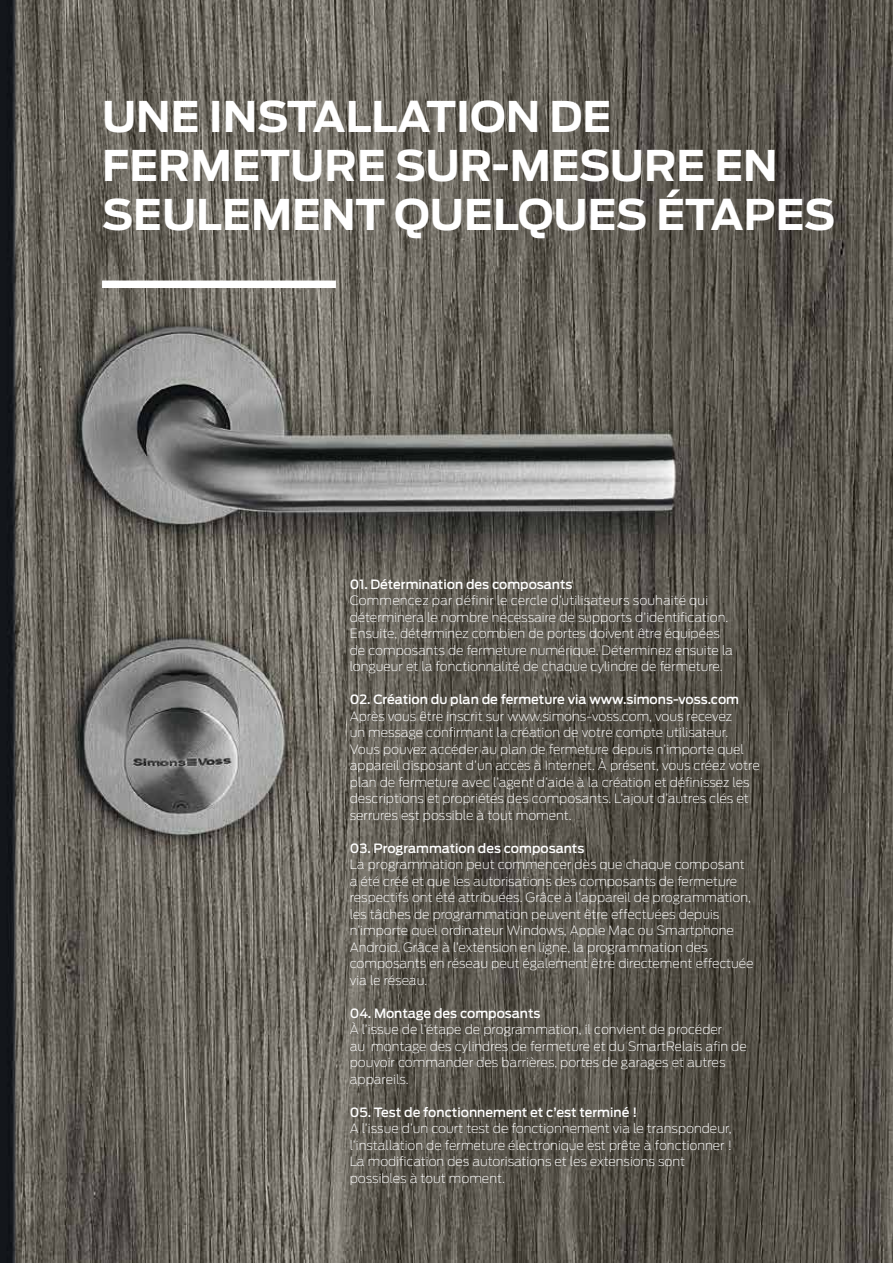
<style>
.page{position:relative;width:893px;height:1263px;background:#fff}
.page>*{position:absolute;margin:0;border:0;box-sizing:border-box;transform-origin:0 0}
.t1{font:700 42px/48.8px "Antenna";color:#fff}
.t2{font:200 12.75px/16.5px "Antenna";color:#fff}
.t3{font:500 12.75px "Antenna";color:#fff}
</style>
<div class="page">
<img style="left:0;top:0;width:893px;height:1263px">
<div style="left:102px;top:281px;width:234px;height:7px;background:#fff"></div>
<h1 class="t1" style="left:102px;top:92px;width:735px">UNE INSTALLATION DE<br>FERMETURE SUR-MESURE EN<br>SEULEMENT QUELQUES ÉTAPES</h1>
<p class="t3" style="left:350px;top:575px;width:224px">01. Détermination des composants</p>
<p class="t2" style="left:350px;top:592px;width:385px">Commencez par définir le cercle d’utilisateurs souhaité qui déterminera le nombre nécessaire de supports d’identification.<br>Ensuite, déterminez combien de portes doivent être équipées de composants de fermeture numérique. Déterminez ensuite la longueur et la fonctionnalité de chaque cylindre de fermeture.</p>
<p class="t3" style="left:350px;top:691px;width:391px">02. Création du plan de fermeture via www.simons-voss.com</p>
<p class="t2" style="left:350px;top:707px;width:412px">Après vous être inscrit sur www.simons-voss.com, vous recevez<br>un message confirmant la création de votre compte utilisateur.<br>Vous pouvez accéder au plan de fermeture depuis n’importe quel appareil disposant d’un accès à Internet. À présent, vous créez votre plan de fermeture avec l’agent d’aide à la création et définissez les descriptions et propriétés des composants. L’ajout d’autres clés et serrures est possible à tout moment.</p>
<p class="t3" style="left:350px;top:839px;width:236px">03. Programmation des composants</p>
<p class="t2" style="left:350px;top:856px;width:405px">La programmation peut commencer dès que chaque composant a été créé et que les autorisations des composants de fermeture respectifs ont été attribuées. Grâce à l’appareil de programmation, les tâches de programmation peuvent être effectuées depuis n’importe quel ordinateur Windows, Apple Mac ou Smartphone Android. Grâce à l’extension en ligne, la programmation des composants en réseau peut également être directement effectuée via le réseau.</p>
<p class="t3" style="left:350px;top:1004px;width:192px">04. Montage des composants</p>
<p class="t2" style="left:350px;top:1021px;width:399px">À l’issue de l’étape de programmation, il convient de procéder<br>au montage des cylindres de fermeture et du SmartRelais afin de pouvoir commander des barrières, portes de garages et autres appareils.</p>
<p class="t3" style="left:350px;top:1103px;width:289px">05. Test de fonctionnement et c’est terminé !</p>
<p class="t2" style="left:350px;top:1120px;width:384px">A l’issue d’un court test de fonctionnement via le transpondeur, l’installation de fermeture électronique est prête à fonctionner !<br>La modification des autorisations et les extensions sont possibles à tout moment.</p>
</div>
